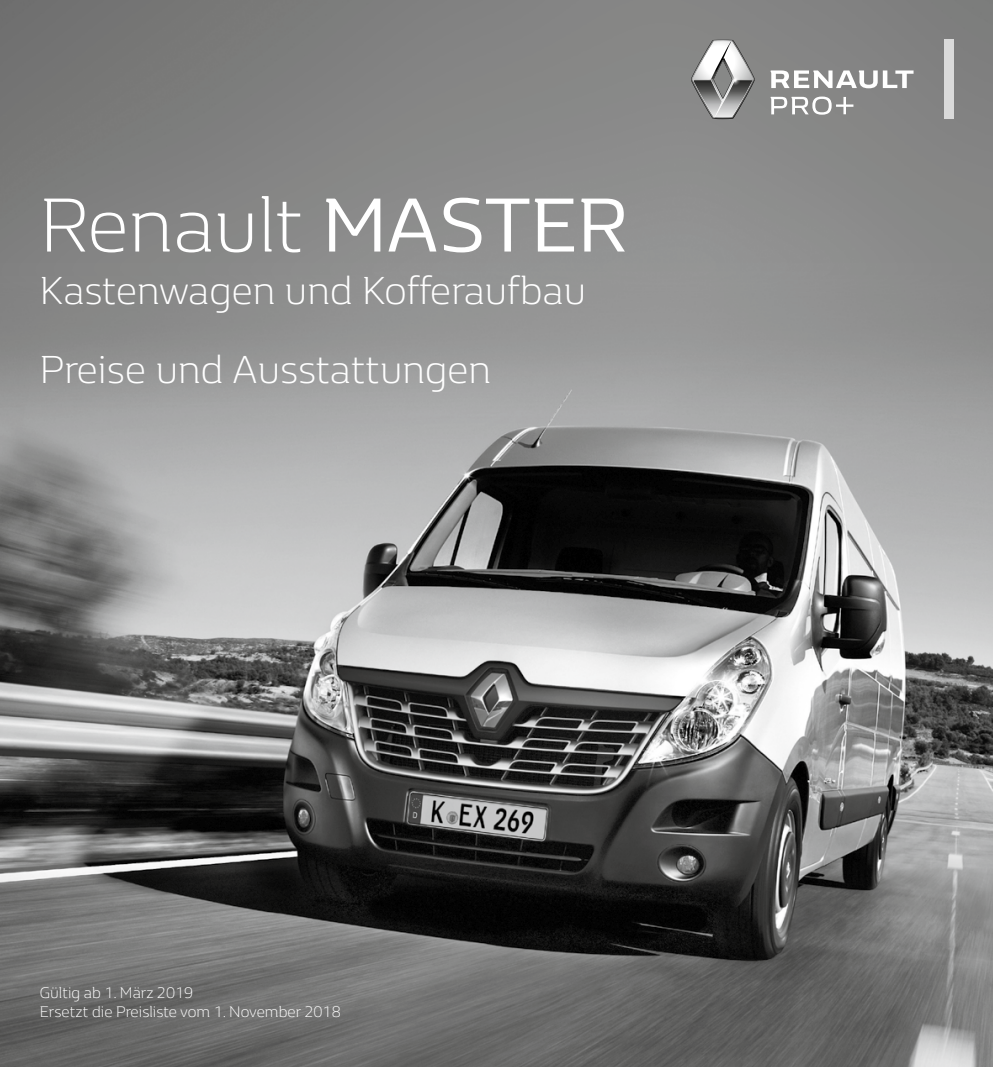
<style>
.page{position:relative;width:993px;height:1067px;background:#fff}
.page>*{position:absolute;margin:0;border:0;box-sizing:border-box;transform-origin:0 0}
.t1{font:300 78.75px "Renault Life";color:#fff}
.t2{font:300 40.25px/78.8px "Renault Life";color:#fff}
.t3{font:300 15.75px/18.9px "Renault Life";color:#fff}
.s1{font-weight:400}
</style>
<div class="page">
<img style="left:0;top:0;width:992px;height:1067px">
<svg style="left:770px;top:70px;width:143px;height:18px"></svg>
<div style="left:943px;top:40px;width:9px;height:79px;background:#dadada"></div>
<svg style="left:691px;top:40px;width:63px;height:79px"></svg>
<svg style="left:770px;top:97px;width:83px;height:18px"></svg>
<h1 class="t1" style="left:40px;top:172px;width:590px">Renault <span class="s1">MASTER</span></h1>
<h2 class="t2" style="left:40px;top:249px;width:547px">Kastenwagen und Kofferaufbau<br>Preise und Ausstattungen</h2>
<p class="t3" style="left:40px;top:983px;width:302px">Gültig ab 1. März 2019<br>Ersetzt die Preisliste vom 1. November 2018</p>
</div>
